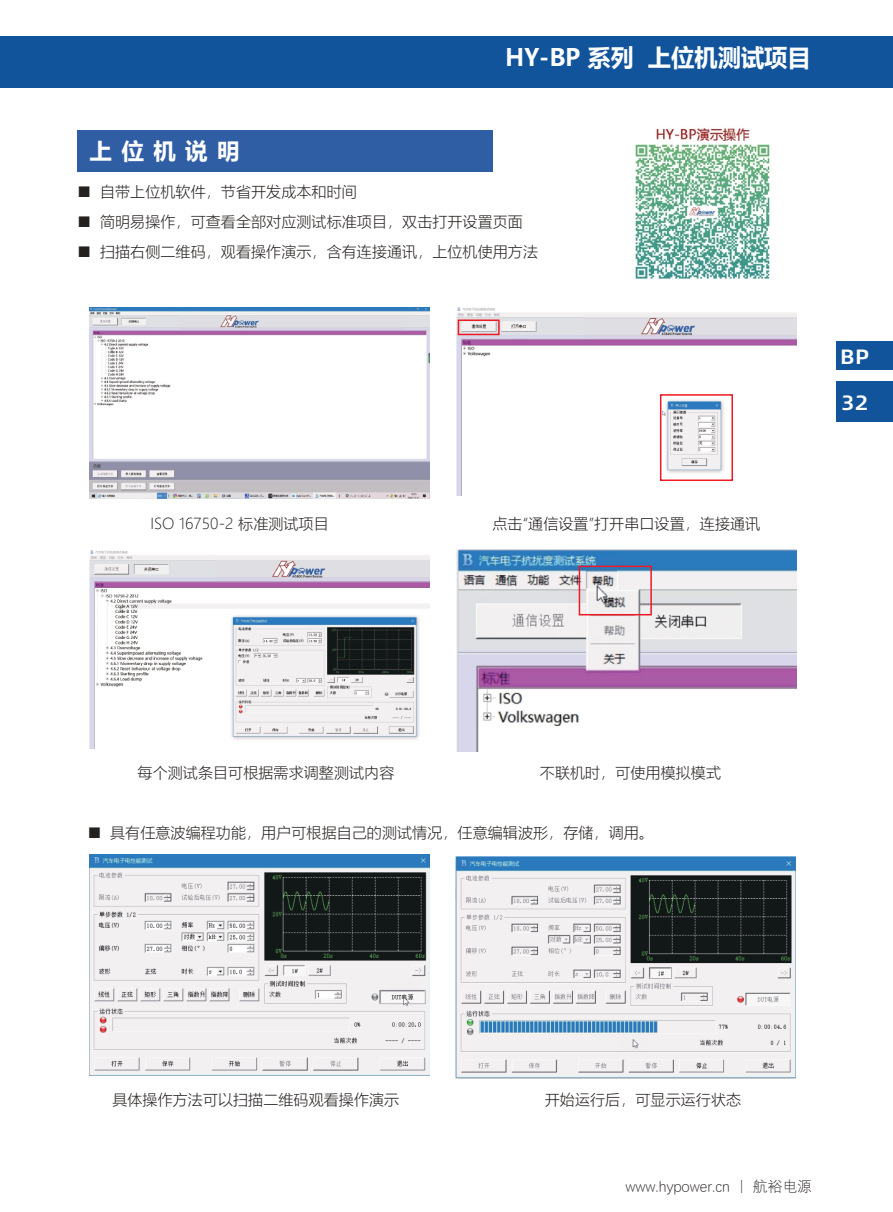
<style>
.page{position:relative;width:893px;height:1212px;background:#fff}
.page>*{position:absolute;margin:0;border:0;box-sizing:border-box;transform-origin:0 0}
.t1{font:700 24px "Microsoft Ya Hei";color:#fff}
.t2{font:700 22.5px "Microsoft Ya Hei";color:#fff}
.t3{font:500 20.85px/45.2px "Alibaba Pu Hui Ti";color:#fff;scale:1.11 1}
.t4{font:300 15px "Microsoft Ya Hei";letter-spacing:.005em;color:#25211f}
.t5{font:300 14.85px "Deng Xian";color:#241f1f}
</style>
<div class="page">
<div style="left:837px;top:341px;width:56px;height:80px;background:#11549c"></div>
<div style="left:835px;top:370px;width:58px;height:11px;background:#fff"></div>
<div style="left:77px;top:130px;width:416px;height:42px;background:#305ea5"></div>
<div style="left:0;top:37px;width:893px;height:51px;background:#11549c"></div>
<img style="left:89px;top:307px;width:340px;height:192px">
<img style="left:456px;top:307px;width:340px;height:188px">
<div style="left:458px;top:319px;width:42px;height:16px;border:2px solid #ef1923"></div>
<div style="left:660px;top:394px;width:73px;height:87px;border:2px solid #ef1923"></div>
<img style="left:89px;top:550px;width:340px;height:199px">
<img style="left:456px;top:549px;width:340px;height:203px">
<div style="left:579px;top:566px;width:73px;height:49px;border:2px solid #ef1923"></div>
<img style="left:455px;top:856px;width:341px;height:222px">
<img style="left:89px;top:855px;width:340px;height:221px">
<img style="left:635px;top:128px;width:135px;height:151px">
<h1 class="t1" style="left:505px;top:40px;width:307px">HY-BP 系列 上位机测试项目</h1>
<h2 class="t2" style="left:90px;top:136px;width:152px">上 位 机 说 明</h2>
<p class="t4" style="left:78px;top:182px;width:280px">■ 自带上位机软件，节省开发成本和时间</p>
<p class="t4" style="left:78px;top:212px;width:446px">■ 简明易操作，可查看全部对应测试标准项目，双击打开设置页面</p>
<p class="t4" style="left:78px;top:242px;width:462px">■ 扫描右侧二维码，观看操作演示，含有连接通讯，上位机使用方法</p>
<h3 class="t3" style="left:840px;top:333px;width:28px">BP<br>32</h3>
<p class="t4" style="left:150px;top:514px;width:180px">ISO 16750-2 标准测试项目</p>
<p class="t4" style="left:492px;top:514px;width:269px">点击“通信设置”打开串口设置，连接通讯</p>
<p class="t4" style="left:138px;top:763px;width:258px">每个测试条目可根据需求调整测试内容</p>
<p class="t4" style="left:540px;top:763px;width:183px">不联机时，可使用模拟模式</p>
<p class="t4" style="left:88px;top:822px;width:567px">■ 具有任意波编程功能，用户可根据自己的测试情况，任意编辑波形，存储，调用。</p>
<p class="t4" style="left:112px;top:1090px;width:288px">具体操作方法可以扫描二维码观看操作演示</p>
<p class="t4" style="left:545px;top:1090px;width:198px">开始运行后，可显示运行状态</p>
<p class="t5" style="left:625px;top:1176px;width:188px">www.hypower.cn 丨 航裕电源</p>
</div>
